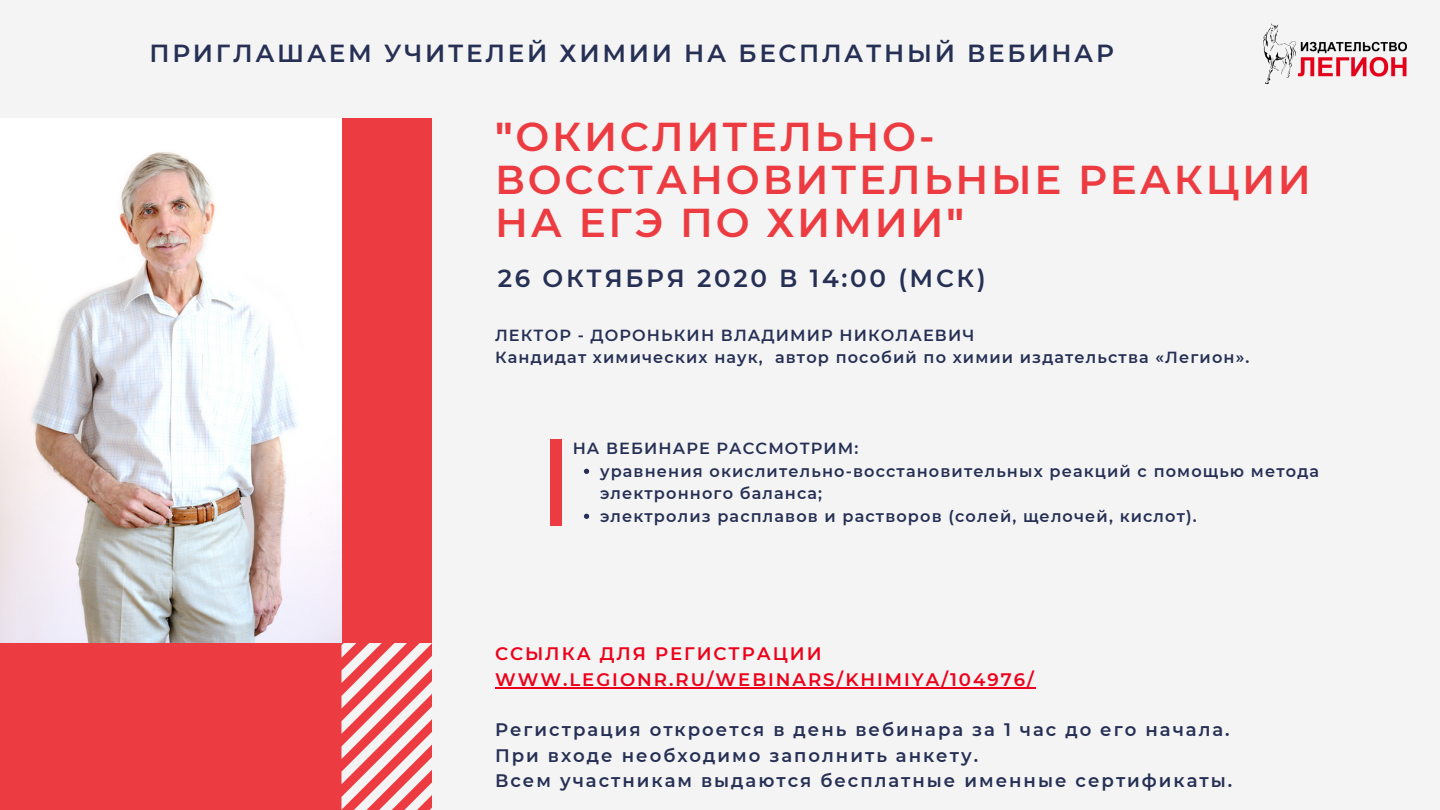
<style>
.page{position:relative;width:1440px;height:810px;background:#f4f4f4}
.page>*{position:absolute;margin:0;border:0;box-sizing:border-box;transform-origin:0 0}
.t1{font:600 40.2px/43.1px "Montserrat";letter-spacing:.07em;color:#ed3c41}
.t2{font:600 24.7px "Montserrat";letter-spacing:.11em;color:#263055}
.t3{font:600 18.1px/25.3px "Montserrat";letter-spacing:.11em;color:#263055}
.t4{font:600 18.1px/25.3px "Montserrat";letter-spacing:.11em;color:#ed001a}
.t5{font:600 16.1px/22.5px "Montserrat";letter-spacing:.07em;color:#263055}
.s1{font-weight:700}
</style>
<div class="page">
<div style="left:0;top:118px;width:432px;height:692px;background:#ed3c41"></div>
<svg style="left:341px;top:643px;width:91px;height:167px"></svg>
<img style="left:1264px;top:23px;width:142px;height:61px">
<img style="left:0;top:118px;width:341px;height:525px">
<hr style="left:495px;top:687px;width:541px;height:2px;background:#ed001a">
<svg style="left:584px;top:469px;width:5px;height:5px"></svg>
<svg style="left:584px;top:514px;width:5px;height:5px"></svg>
<div style="left:550px;top:439px;width:12px;height:87px;background:#ed3c41"></div>
<h2 class="t2" style="left:150px;top:38px;width:966px">ПРИГЛАШАЕМ УЧИТЕЛЕЙ ХИМИИ НА БЕСПЛАТНЫЙ ВЕБИНАР</h2>
<h1 class="t1" style="left:495px;top:115px;width:818px"><span class="s1">"</span>ОКИСЛИТЕЛЬНО-<br>ВОССТАНОВИТЕЛЬНЫЕ РЕАКЦИИ<br>НА ЕГЭ ПО ХИМИИ<span class="s1">"</span></h1>
<h2 class="t2" style="left:498px;top:263px;width:489px">26 ОКТЯБРЯ 2020 В 14:00 (МСК)</h2>
<p class="t5" style="left:495px;top:324px;width:756px">ЛЕКТОР - ДОРОНЬКИН ВЛАДИМИР НИКОЛАЕВИЧ<br>Кандидат химических наук, автор пособий по химии издательства «Легион».</p>
<p class="t5" style="left:573px;top:437px;width:287px">НА ВЕБИНАРЕ РАССМОТРИМ:</p>
<p class="t5" style="left:600px;top:460px;width:721px">уравнения окислительно-восстановительных реакций с помощью метода электронного баланса;<br>электролиз расплавов и растворов (солей, щелочей, кислот).</p>
<p class="t4" style="left:495px;top:641px;width:540px">ССЫЛКА ДЛЯ РЕГИСТРАЦИИ<br>WWW.LEGIONR.RU/WEBINARS/KHIMIYA/104976/</p>
<p class="t3" style="left:495px;top:717px;width:739px">Регистрация откроется в день вебинара за 1 час до его начала.<br>При входе необходимо заполнить анкету.<br>Всем участникам выдаются бесплатные именные сертификаты.</p>
</div>
